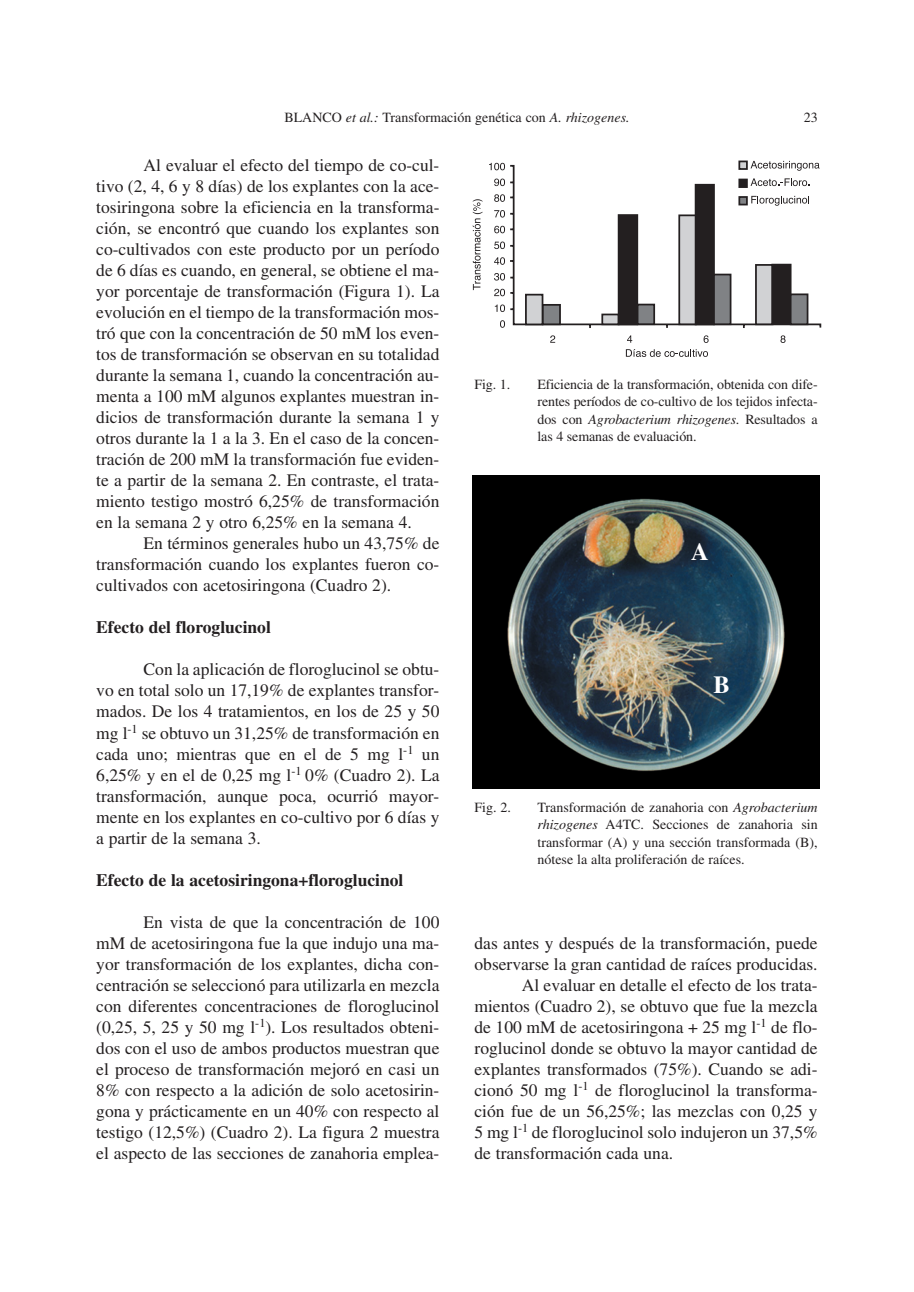
<style>
.page{position:relative;width:914px;height:1292px;background:#fff}
.page>*{position:absolute;margin:0;border:0;box-sizing:border-box;transform-origin:0 0}
.t1{font:700 24.5px "Times";color:#fff}
.t2{font:17.5px/21px "Times";color:#231f20;text-align:justify}
.t3{font:700 17.5px "Times";color:#231f20}
.t4{font:14px/17.5px "Times";color:#231f20;text-align:justify}
.s1{font-style:italic}
</style>
<div class="page">
<svg style="left:752px;top:161px;width:67px;height:3px"></svg>
<svg style="left:626px;top:349px;width:82px;height:8px"></svg>
<svg style="left:472px;top:199px;width:10px;height:91px"></svg>
<svg style="left:489px;top:163px;width:16px;height:7px"></svg>
<svg style="left:494px;top:178px;width:11px;height:8px"></svg>
<svg style="left:494px;top:194px;width:11px;height:8px"></svg>
<svg style="left:494px;top:210px;width:11px;height:8px"></svg>
<svg style="left:494px;top:226px;width:11px;height:7px"></svg>
<svg style="left:494px;top:241px;width:11px;height:8px"></svg>
<svg style="left:494px;top:257px;width:11px;height:8px"></svg>
<svg style="left:494px;top:273px;width:11px;height:7px"></svg>
<svg style="left:494px;top:289px;width:11px;height:7px"></svg>
<svg style="left:495px;top:304px;width:10px;height:8px"></svg>
<svg style="left:500px;top:320px;width:5px;height:8px"></svg>
<svg style="left:550px;top:335px;width:5px;height:8px"></svg>
<svg style="left:627px;top:335px;width:5px;height:8px"></svg>
<svg style="left:703px;top:335px;width:5px;height:8px"></svg>
<svg style="left:780px;top:335px;width:5px;height:8px"></svg>
<svg style="left:510px;top:164px;width:312px;height:164px"></svg>
<div style="left:738px;top:160px;width:9px;height:10px;background:#d1d2d4;border:2px solid #231f20"></div>
<div style="left:738px;top:179px;width:9px;height:9px;background:#231f20;border:2px solid #231f20"></div>
<div style="left:738px;top:196px;width:9px;height:9px;background:#808285;border:2px solid #231f20"></div>
<div style="left:525px;top:294px;width:18px;height:31px;background:#d1d2d4;border:2px solid #231f20"></div>
<div style="left:601px;top:313px;width:18px;height:12px;background:#d1d2d4;border:2px solid #231f20"></div>
<div style="left:678px;top:214px;width:18px;height:111px;background:#d1d2d4;border:2px solid #231f20"></div>
<div style="left:755px;top:264px;width:18px;height:61px;background:#d1d2d4;border:2px solid #231f20"></div>
<div style="left:771px;top:264px;width:20px;height:61px;background:#231f20;border:2px solid #231f20"></div>
<div style="left:694px;top:184px;width:20px;height:141px;background:#231f20;border:2px solid #231f20"></div>
<div style="left:617px;top:214px;width:21px;height:111px;background:#231f20;border:2px solid #231f20"></div>
<div style="left:542px;top:304px;width:19px;height:21px;background:#808285;border:2px solid #231f20"></div>
<div style="left:636px;top:304px;width:19px;height:21px;background:#808285;border:2px solid #231f20"></div>
<div style="left:713px;top:274px;width:18px;height:51px;background:#808285;border:2px solid #231f20"></div>
<div style="left:789px;top:293px;width:19px;height:32px;background:#808285;border:2px solid #231f20"></div>
<img style="left:472px;top:476px;width:347px;height:312px">
<p class="t4" style="left:284px;top:109px;width:347px">BLANCO <span class="s1">et al.:</span> Transformación genética con <span class="s1">A. rhizogenes.</span></p>
<p class="t4" style="left:803px;top:109px;width:15px">23</p>
<p class="t2" style="left:96px;top:156px;width:345px;text-indent:47px">Al evaluar el efecto del tiempo de co-cul&shy;tivo (2, 4, 6 y 8 días) de los explantes con la ace&shy;tosiringona sobre la eficiencia en la transforma&shy;ción, se encontró que cuando los explantes son co-cultivados con este producto por un período de 6 días es cuando, en general, se obtiene el ma&shy;yor porcentaje de transformación (Figura 1). La evolución en el tiempo de la transformación mos&shy;tró que con la concentración de 50 mM los even&shy;tos de transformación se observan en su totalidad durante la semana 1, cuando la concentración au&shy;menta a 100 mM algunos explantes muestran in&shy;dicios de transformación durante la semana 1 y otros durante la 1 a la 3. En el caso de la concen&shy;tración de 200 mM la transformación fue eviden&shy;te a partir de la semana 2. En contraste, el trata&shy;miento testigo mostró 6,25% de transformación en la semana 2 y otro 6,25% en la semana 4.</p>
<p class="t2" style="left:96px;top:534px;width:344px;text-indent:47px">En términos generales hubo un 43,75% de transformación cuando los explantes fueron co&shy;cultivados con acetosiringona (Cuadro 2).</p>
<p class="t3" style="left:96px;top:621px;width:176px">Efecto del floroglucinol</p>
<p class="t2" style="left:96px;top:660px;width:345px;text-indent:47px">Con la aplicación de floroglucinol se obtu&shy;vo en total solo un 17,19% de explantes transfor&shy;mados. De los 4 tratamientos, en los de 25 y 50 mg l<sup>-1</sup> se obtuvo un 31,25% de transformación en cada uno; mientras que en el de 5 mg l<sup>-1</sup> un 6,25% y en el de 0,25 mg l<sup>-1</sup> 0% (Cuadro 2). La transformación, aunque poca, ocurrió mayor&shy;mente en los explantes en co-cultivo por 6 días y a partir de la semana 3.</p>
<p class="t3" style="left:96px;top:873px;width:308px">Efecto de la acetosiringona+floroglucinol</p>
<p class="t2" style="left:96px;top:912px;width:345px;text-indent:47px">En vista de que la concentración de 100 mM de acetosiringona fue la que indujo una ma&shy;yor transformación de los explantes, dicha con&shy;centración se seleccionó para utilizarla en mezcla con diferentes concentraciones de floroglucinol (0,25, 5, 25 y 50 mg l<sup>-1</sup>). Los resultados obteni&shy;dos con el uso de ambos productos muestran que el proceso de transformación mejoró en casi un 8% con respecto a la adición de solo acetosirin&shy;gona y prácticamente en un 40% con respecto al testigo (12,5%) (Cuadro 2). La figura 2 muestra el aspecto de las secciones de zanahoria emplea-</p>
<p class="t4" style="left:474px;top:377px;width:37px">Fig. 1.</p>
<p class="t4" style="left:537px;top:377px;width:282px">Eficiencia de la transformación, obtenida con dife&shy;rentes períodos de co-cultivo de los tejidos infecta&shy;dos con <span class="s1">Agrobacterium rhizogenes</span>. Resultados a las 4 semanas de evaluación.</p>
<h1 class="t1" style="left:691px;top:542px;width:19px">A</h1>
<h1 class="t1" style="left:713px;top:675px;width:18px">B</h1>
<p class="t4" style="left:474px;top:800px;width:38px">Fig. 2.</p>
<p class="t4" style="left:537px;top:800px;width:282px">Transformación de zanahoria con <span class="s1">Agrobacterium rhizogenes</span> A4TC. Secciones de zanahoria sin transformar (A) y una sección transformada (B), nótese la alta proliferación de raíces.</p>
<p class="t2" style="left:474px;top:933px;width:344px">das antes y después de la transformación, puede</p>
<p class="t2" style="left:474px;top:954px;width:344px">observarse la gran cantidad de raíces producidas.</p>
<p class="t2" style="left:522px;top:975px;width:297px">Al evaluar en detalle el efecto de los trata-</p>
<p class="t2" style="left:474px;top:996px;width:344px">mientos (Cuadro 2), se obtuvo que fue la mezcla</p>
<p class="t2" style="left:474px;top:1017px;width:345px">de 100 mM de acetosiringona + 25 mg l<sup>-1</sup> de flo-</p>
<p class="t2" style="left:474px;top:1038px;width:344px">roglucinol donde se obtuvo la mayor cantidad de</p>
<p class="t2" style="left:474px;top:1059px;width:344px">explantes transformados (75%). Cuando se adi-</p>
<p class="t2" style="left:474px;top:1080px;width:345px">cionó 50 mg l<sup>-1</sup> de floroglucinol la transforma-</p>
<p class="t2" style="left:474px;top:1101px;width:344px">ción fue de un 56,25%; las mezclas con 0,25 y</p>
<p class="t2" style="left:474px;top:1122px;width:344px">5 mg l<sup>-1</sup> de floroglucinol solo indujeron un 37,5%</p>
<p class="t2" style="left:474px;top:1143px;width:200px">de transformación cada una.</p>
</div>
